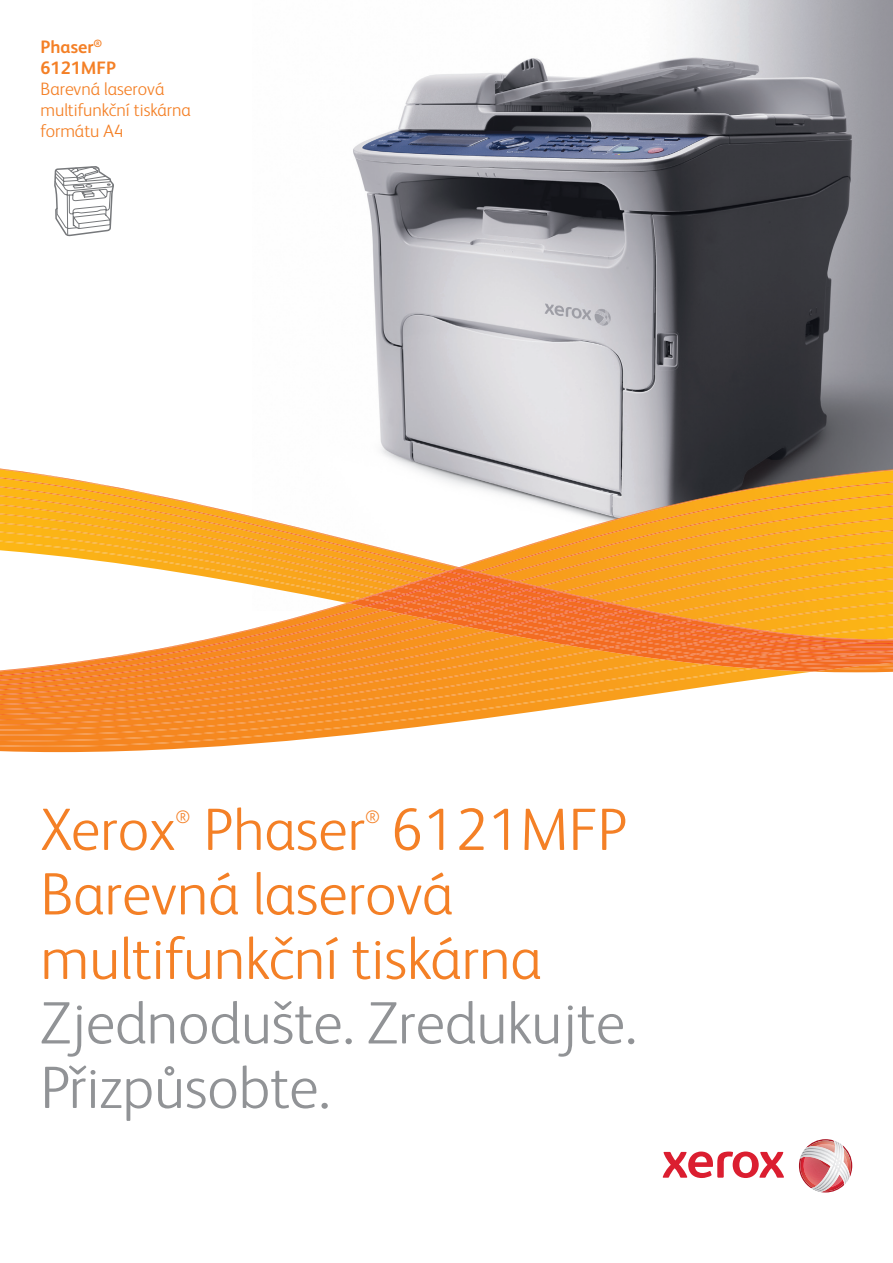
<style>
.page{position:relative;width:893px;height:1263px;background:#fff}
.page>*{position:absolute;margin:0;border:0;box-sizing:border-box;transform-origin:0 0}
.t1{font:300 60px/64.5px "Xerox Sans";color:#f48026}
.t2{font:300 60px/64.5px "Xerox Sans";color:#919396}
.t3{font:300 18px/21px "Xerox Sans";color:#f48026}
.t4{font:700 18px/21px "Xerox Sans";color:#f48026}
</style>
<div class="page">
<svg style="left:663px;top:1151px;width:121px;height:27px"></svg>
<svg style="left:799px;top:1139px;width:53px;height:53px"></svg>
<img style="left:813px;top:1141px;width:27px;height:49px">
<img style="left:353px;top:0;width:540px;height:448px">
<svg style="left:381px;top:448px;width:512px;height:15px;background:#8e8e92"></svg>
<svg style="left:43px;top:463px;width:850px;height:290px"></svg>
<svg style="left:0;top:725px;width:812px;height:27px"></svg>
<svg style="left:0;top:725px;width:754px;height:22px"></svg>
<svg style="left:0;top:470px;width:893px;height:255px"></svg>
<svg style="left:54px;top:166px;width:60px;height:70px"></svg>
<p class="t4" style="left:40px;top:36px;width:77px">Phaser<sup>®<br></sup>6121MFP</p>
<p class="t3" style="left:40px;top:77px;width:152px">Barevná laserová multifunkční tiskárna formátu A4</p>
<p class="t1" style="left:40px;top:794px;width:136px">Xerox</p>
<p class="t3" style="left:175px;top:805px;width:16px">®</p>
<p class="t1" style="left:204px;top:794px;width:425px">Phaser 6121MFP</p>
<p class="t3" style="left:365px;top:805px;width:16px">®</p>
<p class="t1" style="left:40px;top:859px;width:503px">Barevná laserová multifunkční tiskárna</p>
<p class="t2" style="left:40px;top:988px;width:598px">Zjednodušte. Zredukujte.<br>Přizpůsobte.</p>
</div>
